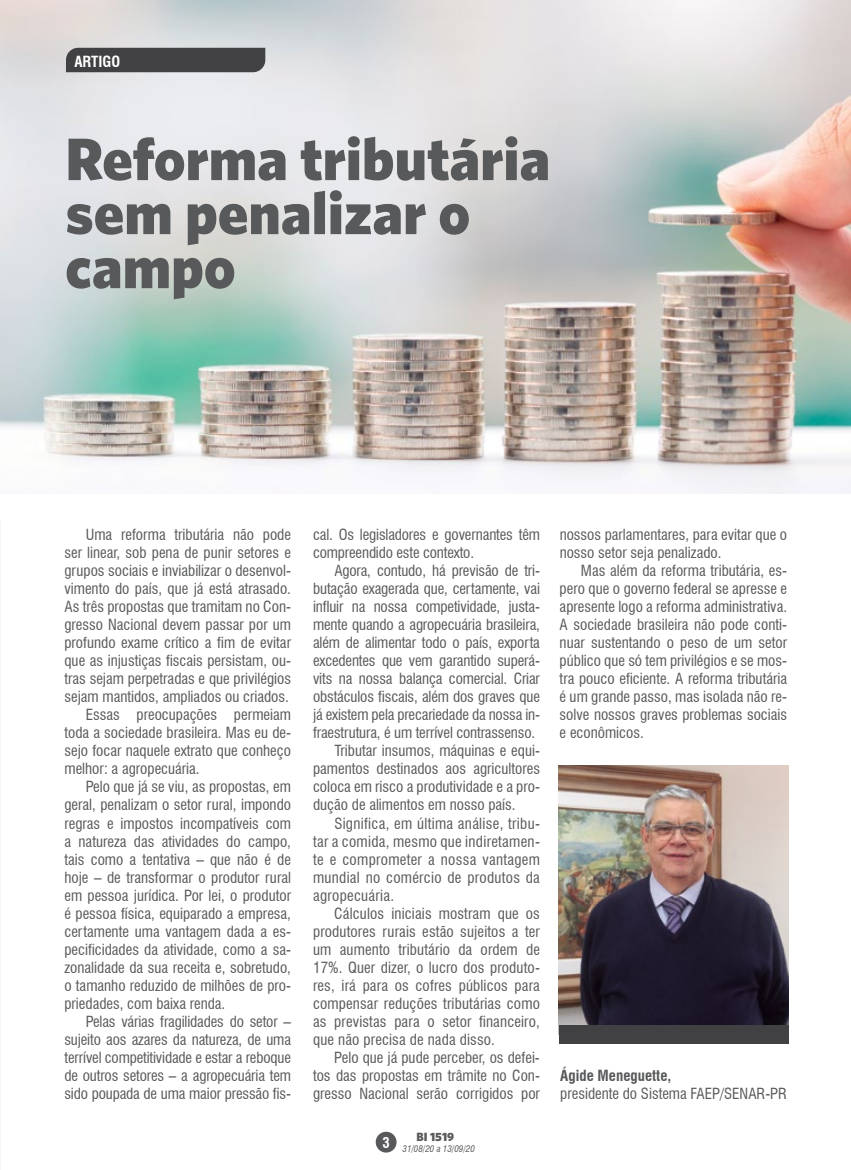
<style>
.page{position:relative;width:851px;height:1170px;background:#fff}
.page>*{position:absolute;margin:0;border:0;box-sizing:border-box;transform-origin:0 0}
.t1{font:900 60px/54px "Whitney HTF";color:#58595b}
.t2{font:condensed 15px/18px "Swiss 721 BT";color:#58595b}
.t3{font:condensed 15px "Swiss 721 BT";letter-spacing:.02em;color:#58595b}
.t4{font:700 condensed 15px "Swiss 721 BT";color:#58595b}
.t5{font:700 condensed 15px "Swiss 721 BT";color:#fff}
.t6{font:700 condensed 14.4px "Swiss 721 BT";color:#fff}
.t7{font:900 12px "Whitney HTF";color:#58595b}
.t8{font:italic condensed 9px "Swiss 721 BT";color:#58595b}
</style>
<div class="page">
<div style="left:375px;top:1131px;width:21px;height:21px;background:#58595b;border-radius:50%"></div>
<img style="left:0;top:0;width:850px;height:493px">
<div style="left:66px;top:48px;width:199px;height:24px;background:#414042"></div>
<img style="left:559px;top:765px;width:229px;height:260px">
<div style="left:559px;top:1025px;width:229px;height:18px;background:#414042"></div>
<p class="t5" style="left:74px;top:53px;width:47px">ARTIGO</p>
<h1 class="t1" style="left:65px;top:130px;width:486px">Reforma tributária sem penalizar o campo</h1>
<p class="t2" style="left:86px;top:526px;width:207px">Uma reforma tributária não pode</p>
<p class="t2" style="left:64px;top:544px;width:228px">ser linear, sob pena de punir setores e</p>
<p class="t2" style="left:64px;top:562px;width:228px">grupos sociais e inviabilizar o desenvol-</p>
<p class="t2" style="left:64px;top:580px;width:228px">vimento do país, que já está atrasado.</p>
<p class="t2" style="left:64px;top:598px;width:228px">As três propostas que tramitam no Con-</p>
<p class="t2" style="left:64px;top:616px;width:228px">gresso Nacional devem passar por um</p>
<p class="t2" style="left:64px;top:634px;width:228px">profundo exame crítico a fim de evitar</p>
<p class="t2" style="left:64px;top:652px;width:228px">que as injustiças fiscais persistam, ou-</p>
<p class="t2" style="left:64px;top:670px;width:228px">tras sejam perpetradas e que privilégios</p>
<p class="t2" style="left:64px;top:688px;width:226px">sejam mantidos, ampliados ou criados.</p>
<p class="t2" style="left:86px;top:706px;width:207px">Essas preocupações permeiam</p>
<p class="t2" style="left:64px;top:724px;width:228px">toda a sociedade brasileira. Mas eu de-</p>
<p class="t2" style="left:64px;top:742px;width:228px">sejo focar naquele extrato que conheço</p>
<p class="t2" style="left:64px;top:760px;width:137px">melhor: a agropecuária.</p>
<p class="t2" style="left:86px;top:778px;width:207px">Pelo que já se viu, as propostas, em</p>
<p class="t2" style="left:64px;top:796px;width:228px">geral, penalizam o setor rural, impondo</p>
<p class="t2" style="left:64px;top:814px;width:228px">regras e impostos incompatíveis com</p>
<p class="t2" style="left:64px;top:832px;width:228px">a natureza das atividades do campo,</p>
<p class="t2" style="left:64px;top:850px;width:228px">tais como a tentativa – que não é de</p>
<p class="t2" style="left:64px;top:868px;width:228px">hoje – de transformar o produtor rural</p>
<p class="t2" style="left:64px;top:886px;width:228px">em pessoa jurídica. Por lei, o produtor</p>
<p class="t2" style="left:64px;top:904px;width:228px">é pessoa física, equiparado a empresa,</p>
<p class="t2" style="left:64px;top:922px;width:228px">certamente uma vantagem dada a es-</p>
<p class="t2" style="left:64px;top:940px;width:228px">pecificidades da atividade, como a sa-</p>
<p class="t2" style="left:64px;top:958px;width:228px">zonalidade da sua receita e, sobretudo,</p>
<p class="t2" style="left:64px;top:976px;width:228px">o tamanho reduzido de milhões de pro-</p>
<p class="t2" style="left:64px;top:994px;width:162px">priedades, com baixa renda.</p>
<p class="t2" style="left:86px;top:1012px;width:207px">Pelas várias fragilidades do setor –</p>
<p class="t2" style="left:64px;top:1030px;width:228px">sujeito aos azares da natureza, de uma</p>
<p class="t2" style="left:64px;top:1048px;width:228px">terrível competitividade e estar a reboque</p>
<p class="t2" style="left:64px;top:1066px;width:228px">de outros setores – a agropecuária tem</p>
<p class="t2" style="left:64px;top:1084px;width:228px">sido poupada de uma maior pressão fis-</p>
<p class="t2" style="left:313px;top:526px;width:228px">cal. Os legisladores e governantes têm compreendido este contexto.</p>
<p class="t2" style="left:334px;top:562px;width:207px">Agora, contudo, há previsão de tri-</p>
<p class="t2" style="left:313px;top:580px;width:228px">butação exagerada que, certamente, vai</p>
<p class="t2" style="left:313px;top:598px;width:228px">influir na nossa competividade, justa-</p>
<p class="t2" style="left:313px;top:616px;width:228px">mente quando a agropecuária brasileira,</p>
<p class="t2" style="left:313px;top:634px;width:228px">além de alimentar todo o país, exporta</p>
<p class="t2" style="left:313px;top:652px;width:228px">excedentes que vem garantido superá-</p>
<p class="t2" style="left:313px;top:670px;width:228px">vits na nossa balança comercial. Criar</p>
<p class="t2" style="left:313px;top:688px;width:228px">obstáculos fiscais, além dos graves que</p>
<p class="t2" style="left:313px;top:706px;width:228px">já existem pela precariedade da nossa in-</p>
<p class="t2" style="left:313px;top:724px;width:223px">fraestrutura, é um terrível contrassenso.</p>
<p class="t2" style="left:334px;top:742px;width:207px">Tributar insumos, máquinas e equi-</p>
<p class="t2" style="left:313px;top:760px;width:228px">pamentos destinados aos agricultores</p>
<p class="t2" style="left:313px;top:778px;width:228px">coloca em risco a produtividade e a pro-</p>
<p class="t2" style="left:313px;top:796px;width:204px">dução de alimentos em nosso país.</p>
<p class="t3" style="left:334px;top:814px;width:207px">Significa, em última análise, tribu-</p>
<p class="t3" style="left:313px;top:832px;width:228px">tar a comida, mesmo que indiretamen-</p>
<p class="t3" style="left:313px;top:850px;width:228px">te e comprometer a nossa vantagem</p>
<p class="t3" style="left:313px;top:868px;width:228px">mundial no comércio de produtos da</p>
<p class="t3" style="left:313px;top:886px;width:83px">agropecuária.</p>
<p class="t2" style="left:334px;top:904px;width:207px">Cálculos iniciais mostram que os</p>
<p class="t2" style="left:313px;top:922px;width:228px">produtores rurais estão sujeitos a ter</p>
<p class="t2" style="left:313px;top:940px;width:228px">um aumento tributário da ordem de</p>
<p class="t2" style="left:313px;top:958px;width:228px">17%. Quer dizer, o lucro dos produto-</p>
<p class="t2" style="left:313px;top:976px;width:228px">res, irá para os cofres públicos para</p>
<p class="t2" style="left:313px;top:994px;width:228px">compensar reduções tributárias como</p>
<p class="t2" style="left:313px;top:1012px;width:228px">as previstas para o setor financeiro,</p>
<p class="t2" style="left:313px;top:1030px;width:183px">que não precisa de nada disso.</p>
<p class="t2" style="left:334px;top:1048px;width:207px">Pelo que já pude perceber, os defei-</p>
<p class="t2" style="left:313px;top:1066px;width:228px">tos das propostas em trâmite no Con-</p>
<p class="t2" style="left:313px;top:1084px;width:228px">gresso Nacional serão corrigidos por</p>
<p class="t6" style="left:382px;top:1133px;width:9px">3</p>
<p class="t7" style="left:416px;top:1128px;width:39px">BI 1519</p>
<p class="t8" style="left:402px;top:1143px;width:74px">31/08/20 a 13/09/20</p>
<p class="t2" style="left:559px;top:526px;width:229px">nossos parlamentares, para evitar que o nosso setor seja penalizado.</p>
<p class="t2" style="left:559px;top:562px;width:229px;text-align:justify;text-indent:21px">Mas além da reforma tributária, es&shy;pero que o governo federal se apresse e apresente logo a reforma administrativa.<br>A sociedade brasileira não pode conti&shy;nuar sustentando o peso de um setor público que só tem privilégios e se mos&shy;tra pouco eficiente. A reforma tributária é um grande passo, mas isolada não re&shy;solve nossos graves problemas sociais e econômicos.</p>
<p class="t4" style="left:560px;top:1066px;width:112px">Ágide Meneguette,</p>
<p class="t2" style="left:560px;top:1084px;width:228px">presidente do Sistema FAEP/SENAR-PR</p>
</div>
